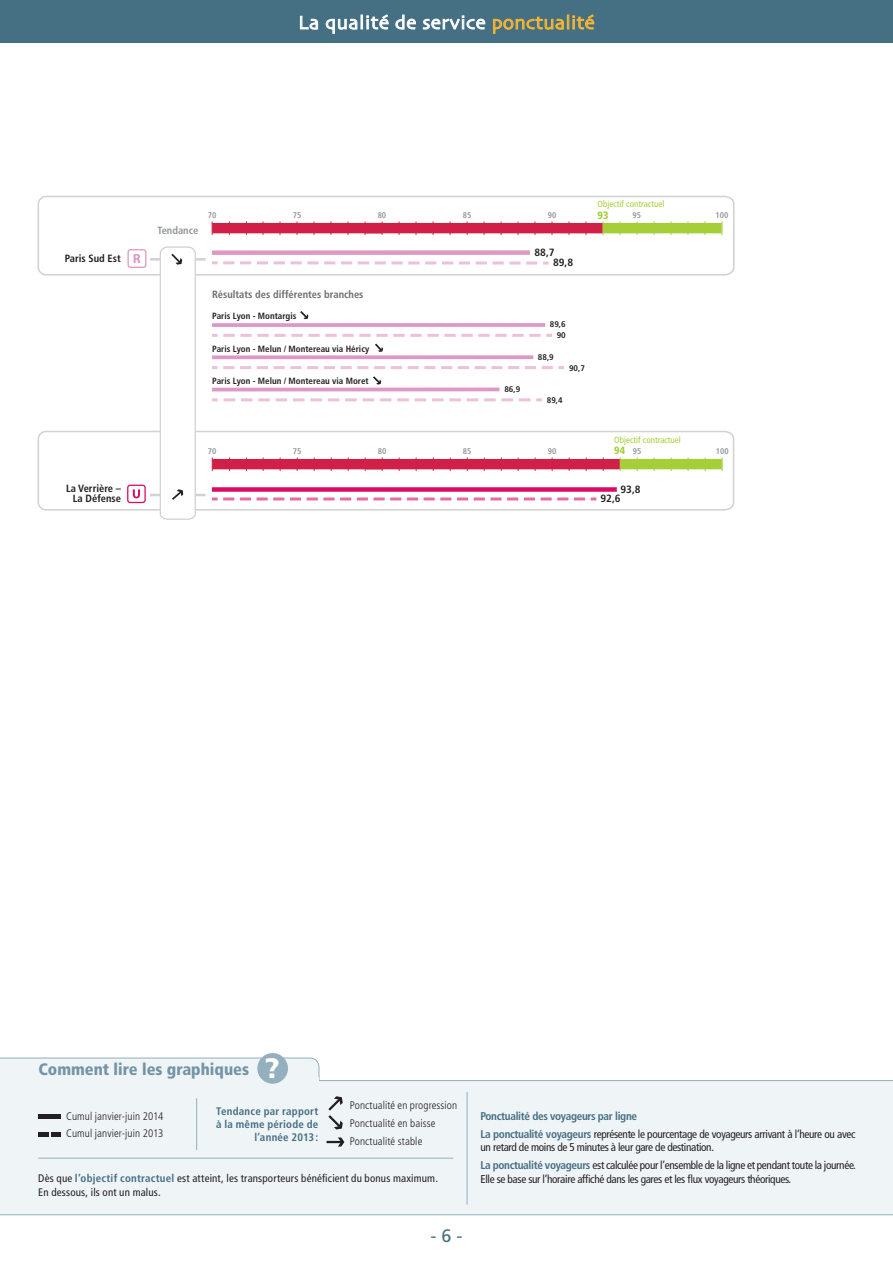
<style>
.page{position:relative;width:893px;height:1263px;background:#fff}
.page>*{position:absolute;margin:0;border:0;box-sizing:border-box;transform-origin:0 0}
.t1{font:19.5px "Skia";letter-spacing:.03em;color:#fff}
.t2{font:18px "Frutiger LT Std";color:#456f82}
.t3{font:900 condensed 16.5px "Frutiger";color:#7394a5}
.t4{font:condensed 11.25px/17.7px "Frutiger";letter-spacing:-.03em;color:#231f20}
.t5{font:condensed 10.95px/13.5px "Frutiger";letter-spacing:.015em;color:#231f20}
.t6{font:300 condensed 10.95px/18px "Frutiger LT Std";letter-spacing:.01em;color:#231f20}
.t7{font:700 condensed 10.95px/13.2px "Frutiger";letter-spacing:.02em;color:#456f82;text-align:right}
.t8{font:700 condensed 10.5px "Frutiger";color:#6c6d70}
.t9{font:700 condensed 10.5px "Frutiger";color:#231f20}
.t10{font:700 condensed 10.5px "Frutiger";color:#231f20;scale:1.06 1}
.t11{font:700 condensed 10.5px "Frutiger";color:#939598}
.t12{font:900 condensed 10.5px "Frutiger";color:#a6ce39}
.t13{font:700 condensed 9px "Frutiger";color:#231f20}
.t14{font:condensed 9px "Frutiger";color:#a6ce39}
.t15{font:700 condensed 8.25px "Frutiger";color:#939598}
.t16{font:700 condensed 8.25px "Frutiger";color:#231f20;scale:1.06 1}
.s1{color:#f4b633}
.s2{font-weight:700;font-size:8.25px;color:#939598}
.s3{font-family:"Frutiger LT Std";font-stretch:normal;font-size:28.2px;color:#fff}
.s4{font-weight:700;color:#456f82}
</style>
<div class="page">
<div style="left:0;top:0;width:893px;height:43px;background:#456f82"></div>
<div style="left:0;top:1080px;width:893px;height:135px;background:#eff4f6"></div>
<svg style="left:0;top:1057px;width:320px;height:24px"></svg>
<div style="left:0;top:1077px;width:318px;height:5px;background:#eff4f6"></div>
<div style="left:257px;top:1053px;width:31px;height:31px;background:#94afbd;border-radius:50%"></div>
<hr style="left:467px;top:1092px;width:1px;height:112px;background:#94afbd">
<hr style="left:38px;top:1158px;width:415px;height:1px;background:#94afbd">
<svg style="left:300px;top:16px;width:18px;height:14px"></svg>
<svg style="left:326px;top:14px;width:63px;height:20px"></svg>
<svg style="left:395px;top:14px;width:21px;height:16px"></svg>
<svg style="left:423px;top:15px;width:62px;height:15px"></svg>
<svg style="left:493px;top:14px;width:101px;height:20px"></svg>
<hr style="left:38px;top:1114px;width:23px;height:4px;background:#231f20">
<hr style="left:38px;top:1132px;width:11px;height:4px;background:#231f20">
<hr style="left:51px;top:1132px;width:10px;height:4px;background:#231f20">
<svg style="left:327px;top:1096px;width:16px;height:34px"></svg>
<svg style="left:327px;top:1137px;width:17px;height:9px"></svg>
<hr style="left:196px;top:1098px;width:1px;height:52px;background:#94afbd">
<svg style="left:37px;top:430px;width:698px;height:81px"></svg>
<svg style="left:37px;top:195px;width:698px;height:81px"></svg>
<hr style="left:150px;top:258px;width:56px;height:3px;background:#d1d2d4">
<div style="left:212px;top:223px;width:171px;height:10px;background:#d12048"></div>
<div style="left:366px;top:223px;width:237px;height:10px;background:#d12048"></div>
<div style="left:603px;top:223px;width:119px;height:10px;background:#a6ce39"></div>
<svg style="left:722px;top:222px;width:1px;height:13px"></svg>
<div style="left:212px;top:250px;width:318px;height:5px;background:#df98c3"></div>
<hr style="left:212px;top:323px;width:333px;height:4px;background:#df98c3">
<hr style="left:212px;top:388px;width:287px;height:3px;background:#df98c3">
<svg style="left:212px;top:355px;width:321px;height:4px"></svg>
<svg style="left:536px;top:398px;width:6px;height:3px"></svg>
<svg style="left:212px;top:398px;width:318px;height:3px"></svg>
<svg style="left:543px;top:262px;width:6px;height:3px"></svg>
<svg style="left:212px;top:261px;width:325px;height:4px"></svg>
<svg style="left:212px;top:334px;width:340px;height:18px"></svg>
<svg style="left:300px;top:311px;width:9px;height:9px"></svg>
<svg style="left:212px;top:366px;width:352px;height:19px"></svg>
<svg style="left:127px;top:249px;width:19px;height:19px"></svg>
<svg style="left:159px;top:246px;width:38px;height:274px"></svg>
<div style="left:212px;top:459px;width:171px;height:10px;background:#d12048"></div>
<div style="left:366px;top:459px;width:255px;height:10px;background:#d12048"></div>
<div style="left:620px;top:459px;width:102px;height:10px;background:#a6ce39"></div>
<svg style="left:620px;top:458px;width:1px;height:13px"></svg>
<svg style="left:722px;top:458px;width:1px;height:13px"></svg>
<div style="left:212px;top:487px;width:405px;height:5px;background:#db0a62"></div>
<svg style="left:591px;top:497px;width:5px;height:3px"></svg>
<svg style="left:212px;top:497px;width:373px;height:3px"></svg>
<svg style="left:127px;top:485px;width:19px;height:18px"></svg>
<h1 class="t1" style="left:298px;top:11px;width:298px">La qualité de service <span class="s1">ponctualité</span></h1>
<p class="t9" style="left:65px;top:252px;width:57px">Paris Sud Est</p>
<p class="t11" style="left:158px;top:224px;width:42px">Tendance</p>
<p class="t14" style="left:598px;top:199px;width:68px">Objectif contractuel</p>
<p class="t12" style="left:598px;top:209px;width:12px">93</p>
<p class="t15" style="left:208px;top:211px;width:10px">70</p>
<p class="t15" style="left:293px;top:211px;width:10px">75</p>
<p class="t15" style="left:378px;top:211px;width:10px">80</p>
<p class="t15" style="left:463px;top:211px;width:10px">85</p>
<p class="t15" style="left:548px;top:211px;width:10px">90</p>
<p class="t15" style="left:633px;top:211px;width:10px">95</p>
<p class="t15" style="left:716px;top:211px;width:14px">100</p>
<p class="t8" style="left:212px;top:288px;width:153px">Résultats des différentes branches</p>
<p class="t13" style="left:212px;top:310px;width:86px">Paris Lyon - Montargis</p>
<p class="t13" style="left:212px;top:343px;width:159px">Paris Lyon - Melun / Montereau via Héricy</p>
<p class="t13" style="left:212px;top:375px;width:158px">Paris Lyon - Melun / Montereau via Moret</p>
<p class="t10" style="left:535px;top:246px;width:21px">88,7</p>
<p class="t10" style="left:553px;top:257px;width:21px">89,8</p>
<p class="t16" style="left:504px;top:384px;width:16px">86,9</p>
<p class="t16" style="left:550px;top:320px;width:16px">89,6</p>
<p class="t16" style="left:557px;top:331px;width:10px">90</p>
<p class="t16" style="left:538px;top:352px;width:16px">88,9</p>
<p class="t16" style="left:569px;top:363px;width:16px">90,7</p>
<p class="t16" style="left:547px;top:395px;width:16px">89,4</p>
<p class="t14" style="left:614px;top:435px;width:68px">Objectif contractuel</p>
<p class="t15" style="left:208px;top:447px;width:10px">70</p>
<p class="t15" style="left:293px;top:447px;width:10px">75</p>
<p class="t15" style="left:378px;top:447px;width:10px">80</p>
<p class="t15" style="left:463px;top:447px;width:10px">85</p>
<p class="t15" style="left:548px;top:447px;width:10px">90</p>
<p class="t12" style="left:614px;top:444px;width:29px">94 <span class="s2">95</span></p>
<p class="t15" style="left:716px;top:447px;width:14px">100</p>
<p class="t10" style="left:600px;top:492px;width:21px">92,6</p>
<p class="t9" style="left:66px;top:482px;width:56px">La Verrière –</p>
<p class="t10" style="left:620px;top:483px;width:21px">93,8</p>
<p class="t9" style="left:73px;top:492px;width:50px">La Défense</p>
<h3 class="t3" style="left:38px;top:1059px;width:243px">Comment lire les graphiques <span class="s3">?</span></h3>
<p class="t6" style="left:66px;top:1107px;width:99px;line-height:17.4px">Cumul janvier-juin 2014<br>Cumul janvier-juin 2013</p>
<p class="t6" style="left:350px;top:1096px;width:109px">Ponctualité en progression<br>Ponctualité en baisse<br>Ponctualité stable</p>
<p class="t7" style="left:216px;top:1105px;width:104px">Tendance par rapport à la même période de l’année 2013:</p>
<p class="t5" style="left:38px;top:1171px;width:401px">Dès que <span class="s4">l’objectif contractuel</span> est atteint, les transporteurs bénéficient du bonus maximum.<br>En dessous, ils ont un malus.</p>
<h2 class="t2" style="left:430px;top:1225px;width:34px">- 6 -</h2>
<p class="t4" style="left:480px;top:1107px;width:377px"><span class="s4">Ponctualité des voyageurs par ligne<br>La ponctualité voyageurs</span> représente le pourcentage de voyageurs arrivant à l’heure ou avec</p>
<p class="t4" style="left:480px;top:1139px;width:377px">un retard de moins de 5 minutes à leur gare de destination.<br><span class="s4">La ponctualité voyageurs</span> est calculée pour l’ensemble de la ligne et pendant toute la journée.</p>
<p class="t4" style="left:480px;top:1170px;width:312px">Elle se base sur l’horaire affiché dans les gares et les flux voyageurs théoriques.</p>
</div>
